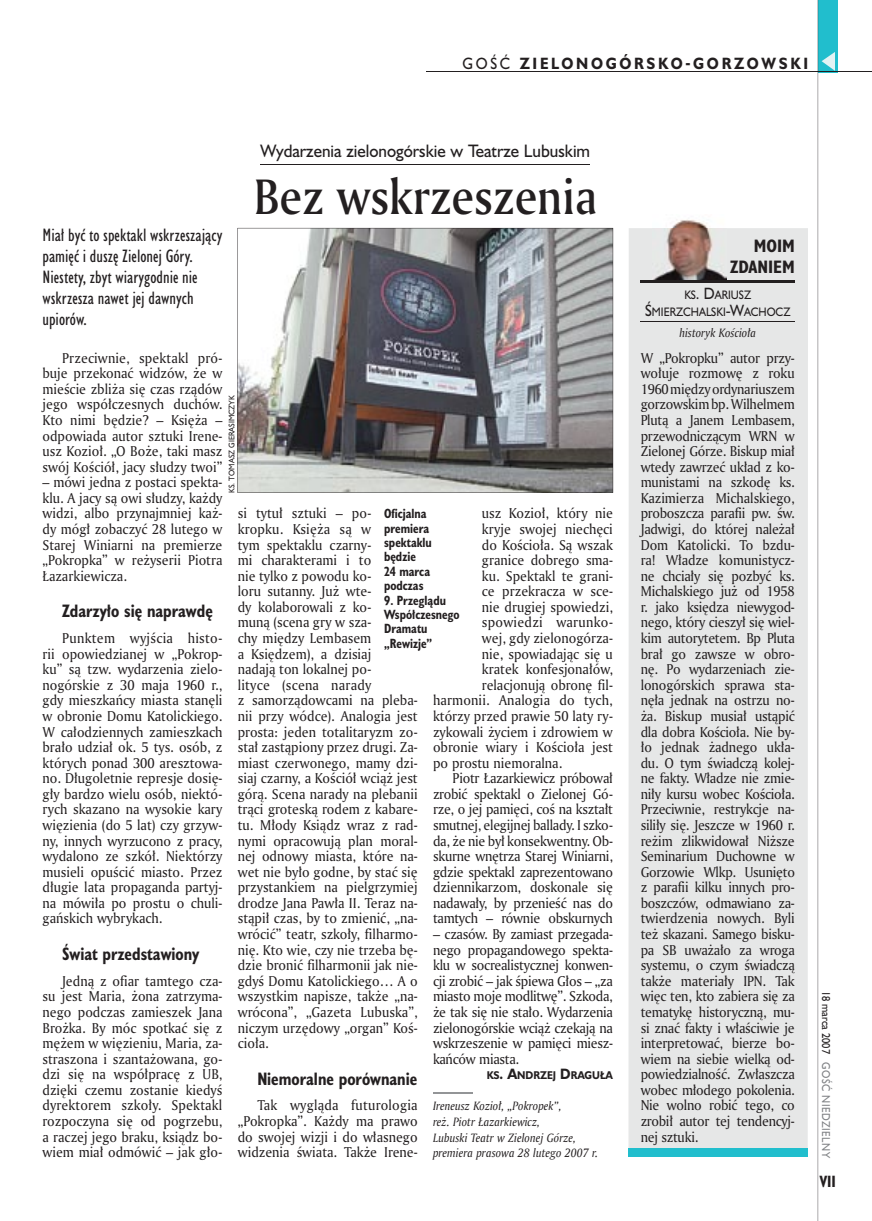
<style>
.page{position:relative;width:872px;height:1221px;background:#fff}
.page>*{position:absolute;margin:0;border:0;box-sizing:border-box;transform-origin:0 0}
.t1{font:48px "Amerigo Md PL";color:#231f20;scale:.9 1}
.t2{font:16.5px/21px "Humanst 521 Cn PL";color:#231f20}
.t3{font:700 16.5px "Humanst 521 Cn PL";color:#231f20;scale:.94 1}
.t4{font:16.5px "Humanst 521 PL";color:#231f20;scale:.94 1}
.t5{font:700 16.5px/21px "Humanst 521 Cn PL";color:#231f20;text-align:right}
.t6{font:700 15px "Humanst 521 PL";letter-spacing:.2em;color:#231f20;scale:.9 1}
.t7{font:700 15px "Humanst 521 Cn PL";color:#231f20;scale:.94 1}
.t8{font:13.8px/15.6px "Amerigo PL";color:#231f20;text-align:justify;scale:.94 1}
.t9{font:13.8px "Amerigo PL";letter-spacing:-.02em;color:#231f20;scale:.94 1}
.t10{font:13.8px "Amerigo PL";letter-spacing:.02em;color:#231f20;scale:.94 1}
.t11{font:700 12.3px/14.4px "Humanst 521 Cn PL";color:#231f20;scale:.94 1}
.t12{font:italic 11.7px/15.6px "Amerigo PL";color:#231f20;scale:.94 1}
.t13{font:11.25px/16.5px "Humanst 521 PL";color:#231f20;text-align:center;scale:.9 1}
.t14{font:10.5px "Humanst 521 PL";letter-spacing:.05em;color:#808285;scale:.9 1}
.t15{font:10.5px "Humanst 521 PL";color:#231f20;scale:.9 1}
.t16{font:700 10.35px "Humanst 521 PL";color:#231f20;scale:.9 1}
.t17{font:7.5px "Humanst 521 PL";color:#231f20;scale:.94 1}
.s1{font-weight:400}
.s2{font-size:13.8px}
.s3{font-size:15px}
</style>
<div class="page">
<div style="left:818px;top:0;width:19px;height:72px;background:#21becd"></div>
<hr style="left:817px;top:0;width:1px;height:1220px;background:#231f20">
<svg style="left:821px;top:52px;width:14px;height:19px"></svg>
<hr style="left:425px;top:72px;width:447px;height:1px;background:#231f20">
<hr style="left:260px;top:164px;width:330px;height:1px;background:#231f20">
<hr style="left:433px;top:1091px;width:39px;height:2px;background:#939597">
<div style="left:628px;top:228px;width:180px;height:921px;background:#e6e7e7"></div>
<img style="left:652px;top:219px;width:74px;height:61px">
<hr style="left:640px;top:280px;width:155px;height:1px;background:#231f20">
<hr style="left:640px;top:282px;width:155px;height:1px;background:#231f20">
<hr style="left:640px;top:321px;width:155px;height:1px;background:#231f20">
<div style="left:628px;top:1148px;width:180px;height:8px;background:#21becd"></div>
<img style="left:237px;top:228px;width:376px;height:265px">
<p class="t6" style="left:462px;top:53px;width:385px"><span class="s1">GOŚĆ</span> ZIELONOGÓRSKO-GORZOWSKI</p>
<p class="t4" style="left:260px;top:140px;width:352px">Wydarzenia zielonogórskie w Teatrze Lubuskim</p>
<h1 class="t1" style="left:254px;top:164px;width:383px">Bez wskrzeszenia</h1>
<p class="t2" style="left:43px;top:224px;width:181px">Miał być to spektakl wskrzeszający pamięć i duszę Zielonej Góry.<br>Niestety, zbyt wiarygodnie nie wskrzesza nawet jej dawnych upiorów.</p>
<p class="t8" style="left:43px;top:349px;width:193px;text-indent:20px">Przeciwnie, spektakl pró&shy;buje przekonać widzów, że w mieście zbliża się czas rządów jego współczesnych duchów.<br>Kto nimi będzie? – Księża – odpowiada autor sztuki Irene&shy;usz Kozioł. „O Boże, taki masz swój Kościół, jacy słudzy twoi”</p>
<p class="t8" style="left:43px;top:474px;width:193px">– mówi jedna z postaci spekta&shy;klu. A jacy są owi słudzy, każdy widzi, albo przynajmniej każ&shy;dy mógł zobaczyć 28 lutego w Starej Winiarni na premierze „Pokropka” w reżyserii Piotra Łazarkiewicza.</p>
<p class="t3" style="left:62px;top:599px;width:162px">Zdarzyło się naprawdę</p>
<p class="t8" style="left:43px;top:630px;width:193px;text-indent:20px">Punktem wyjścia histo&shy;rii opowiedzianej w „Pokrop&shy;ku” są tzw. wydarzenia zielo&shy;nogórskie z 30 maja 1960 r., gdy mieszkańcy miasta stanęli w obronie Domu Katolickiego.<br>W całodziennych zamieszkach brało udział ok. 5 tys. osób, z których ponad 300 aresztowa&shy;no. Długoletnie represje dosię&shy;gły bardzo wielu osób, niektó&shy;rych skazano na wysokie kary więzienia (do 5 lat) czy grzyw&shy;ny, innych wyrzucono z pracy, wydalono ze szkół. Niektórzy musieli opuścić miasto. Przez długie lata propaganda partyj&shy;na mówiła po prostu o chuli&shy;gańskich wybrykach.</p>
<p class="t3" style="left:62px;top:942px;width:147px">Świat przedstawiony</p>
<p class="t8" style="left:43px;top:972px;width:193px;text-indent:20px">Jedną z ofiar tamtego cza&shy;su jest Maria, żona zatrzyma&shy;nego podczas zamieszek Jana Brożka. By móc spotkać się z mężem w więzieniu, Maria, za&shy;straszona i szantażowana, go&shy;dzi się na współpracę z UB, dzięki czemu zostanie kiedyś dyrektorem szkoły. Spektakl rozpoczyna się od pogrzebu, a raczej jego braku, ksiądz bo&shy;wiem miał odmówić – jak gło-</p>
<p class="t17" style="left:227px;top:493px;width:105px;rotate:-90deg">KS. TOMASZ GIERASIMCZYK</p>
<p class="t8" style="left:238px;top:505px;width:193px;text-align:left">si tytuł sztuki – po&shy;kropku. Księża są w<br>tym spektaklu czarny-<br>mi charakterami i to<br>nie tylko z powodu ko-<br>loru sutanny. Już wte-<br>dy kolaborowali z ko-<br>muną (scena gry w sza-<br>chy między Lembasem<br>a Księdzem), a dzisiaj<br>nadają ton lokalnej po-<br>lityce (scena narady<br>z samorządowcami na pleba&shy;nii przy wódce). Analogia jest prosta: jeden totalitaryzm zo&shy;stał zastąpiony przez drugi. Za&shy;miast czerwonego, mamy dzi&shy;siaj czarny, a Kościół wciąż jest górą. Scena narady na plebanii trąci groteską rodem z kabare&shy;tu. Młody Ksiądz wraz z rad&shy;nymi opracowują plan moral&shy;nej odnowy miasta, które na&shy;wet nie było godne, by stać się przystankiem na pielgrzymiej drodze Jana Pawła II. Teraz na&shy;stąpił czas, by to zmienić, „na&shy;wrócić” teatr, szkoły, filharmo&shy;nię. Kto wie, czy nie trzeba bę&shy;dzie bronić filharmonii jak nie&shy;gdyś Domu Katolickiego… A o wszystkim napisze, także „na&shy;wrócona”, „Gazeta Lubuska”, niczym urzędowy „organ” Koś&shy;cioła.</p>
<p class="t3" style="left:257px;top:1067px;width:172px">Niemoralne porównanie</p>
<p class="t8" style="left:238px;top:1097px;width:193px;text-indent:20px">Tak wygląda futurologia „Pokropka”. Każdy ma prawo do swojej wizji i do własnego widzenia świata. Także Irene-</p>
<p class="t8" style="left:482px;top:505px;width:141px">usz Kozioł, który nie</p>
<p class="t8" style="left:482px;top:521px;width:141px">kryje swojej niechęci</p>
<p class="t8" style="left:482px;top:536px;width:141px">do Kościoła. Są wszak</p>
<p class="t8" style="left:482px;top:552px;width:141px">granice dobrego sma-</p>
<p class="t8" style="left:482px;top:567px;width:141px">ku. Spektakl te grani-</p>
<p class="t8" style="left:482px;top:583px;width:141px">ce przekracza w sce-</p>
<p class="t8" style="left:482px;top:598px;width:141px">nie drugiej spowiedzi,</p>
<p class="t10" style="left:482px;top:613px;width:141px">spowiedzi warunko-</p>
<p class="t8" style="left:482px;top:630px;width:141px">wej, gdy zielonogórza-</p>
<p class="t8" style="left:482px;top:645px;width:141px">nie, spowiadając się u</p>
<p class="t8" style="left:482px;top:661px;width:141px">kratek konfesjonałów,</p>
<p class="t8" style="left:482px;top:676px;width:141px">relacjonują obronę fil-</p>
<p class="t8" style="left:433px;top:692px;width:193px">harmonii. Analogia do tych,</p>
<p class="t8" style="left:433px;top:707px;width:193px">którzy przed prawie 50 laty ry-</p>
<p class="t8" style="left:433px;top:723px;width:193px">zykowali życiem i zdrowiem w</p>
<p class="t8" style="left:433px;top:739px;width:193px">obronie wiary i Kościoła jest</p>
<p class="t8" style="left:433px;top:754px;width:139px">po prostu niemoralna.</p>
<p class="t9" style="left:452px;top:769px;width:172px">Piotr Łazarkiewicz próbował</p>
<p class="t9" style="left:433px;top:784px;width:193px">zrobić spektakl o Zielonej Gó-</p>
<p class="t9" style="left:433px;top:800px;width:193px">rze, o jej pamięci, coś na kształt</p>
<p class="t9" style="left:433px;top:815px;width:193px">smutnej, elegijnej ballady. I szko-</p>
<p class="t9" style="left:433px;top:831px;width:193px">da, że nie był konsekwentny. Ob-</p>
<p class="t9" style="left:433px;top:847px;width:193px">skurne wnętrza Starej Winiarni,</p>
<p class="t9" style="left:433px;top:862px;width:193px">gdzie spektakl zaprezentowano</p>
<p class="t8" style="left:433px;top:879px;width:193px">dziennikarzom, doskonale się</p>
<p class="t9" style="left:433px;top:893px;width:193px">nadawały, by przenieść nas do</p>
<p class="t9" style="left:433px;top:909px;width:193px">tamtych – równie obskurnych</p>
<p class="t8" style="left:433px;top:925px;width:193px">– czasów. By zamiast przegada&shy;nego propagandowego spekta&shy;klu w socrealistycznej konwen&shy;cji zrobić – jak śpiewa Głos – „za miasto moje modlitwę”. Szkoda, że tak się nie stało. Wydarzenia zielonogórskie wciąż czekają na wskrzeszenie w pamięci miesz&shy;kańców miasta.</p>
<p class="t16" style="left:487px;top:1068px;width:142px">KS<span class="s2">. A</span>NDRZEJ <span class="s2">D</span>RAGUŁA</p>
<p class="t12" style="left:433px;top:1097px;width:177px">Ireneusz Kozioł, „Pokropek”,<br>reż. Piotr Łazarkiewicz,<br>Lubuski Teatr w Zielonej Górze, premiera prasowa 28 lutego 2007 r.</p>
<p class="t11" style="left:384px;top:506px;width:52px">Oficjalna premiera spektaklu będzie<br>24 marca podczas</p>
<p class="t11" style="left:384px;top:592px;width:82px">9. Przeglądu<br>Współczesnego<br>Dramatu „Rewizje”</p>
<p class="t5" style="left:730px;top:235px;width:66px">MOIM<br>ZDANIEM</p>
<p class="t13" style="left:645px;top:286px;width:163px">KS<span class="s3">. D</span>ARIUSZ<br><span class="s3">Ś</span>MIERZCHALSKI<span class="s3">-W</span>ACHOCZ</p>
<p class="t12" style="left:679px;top:325px;width:83px">historyk Kościoła</p>
<p class="t8" style="left:640px;top:349px;width:165px">W „Pokropku” autor przy&shy;wołuje rozmowę z roku 1960 między ordynariuszem gorzowskim bp. Wilhelmem Plutą a Janem Lembasem, przewodniczącym WRN w Zielonej Górze. Biskup miał wtedy zawrzeć układ z ko&shy;munistami na szkodę ks.<br>Kazimierza Michalskiego, proboszcza parafii pw. św.<br>Jadwigi, do której należał Dom Katolicki. To bzdu&shy;ra! Władze komunistycz&shy;ne chciały się pozbyć ks.<br>Michalskiego już od 1958 r. jako księdza niewygod&shy;nego, który cieszył się wiel&shy;kim autorytetem. Bp Pluta brał go zawsze w obro&shy;nę. Po wydarzeniach zie&shy;lonogórskich sprawa sta&shy;nęła jednak na ostrzu no&shy;ża. Biskup musiał ustąpić dla dobra Kościoła. Nie by&shy;ło jednak żadnego ukła&shy;du. O tym świadczą kolej&shy;ne fakty. Władze nie zmie&shy;niły kursu wobec Kościoła.<br>Przeciwnie, restrykcje na&shy;siliły się. Jeszcze w 1960 r. reżim zlikwidował Niższe Seminarium Duchowne w Gorzowie Wlkp. Usunięto z parafii kilku innych pro&shy;boszczów, odmawiano za&shy;twierdzenia nowych. Byli też skazani. Samego bisku&shy;pa SB uważało za wroga systemu, o czym świadczą także materiały IPN. Tak więc ten, kto zabiera się za tematykę historyczną, mu&shy;si znać fakty i właściwie je interpretować, bierze bo&shy;wiem na siebie wielką od&shy;powiedzialność. Zwłaszcza wobec młodego pokolenia.<br>Nie wolno robić tego, co zrobił autor tej tendencyj&shy;nej sztuki.</p>
<p class="t15" style="left:833px;top:990px;width:71px;rotate:90deg">18 marca 2007</p>
<p class="t14" style="left:833px;top:1062px;width:108px;rotate:90deg">GOŚĆ NIEDZIELNY</p>
<p class="t7" style="left:819px;top:1171px;width:19px">VII</p>
</div>
